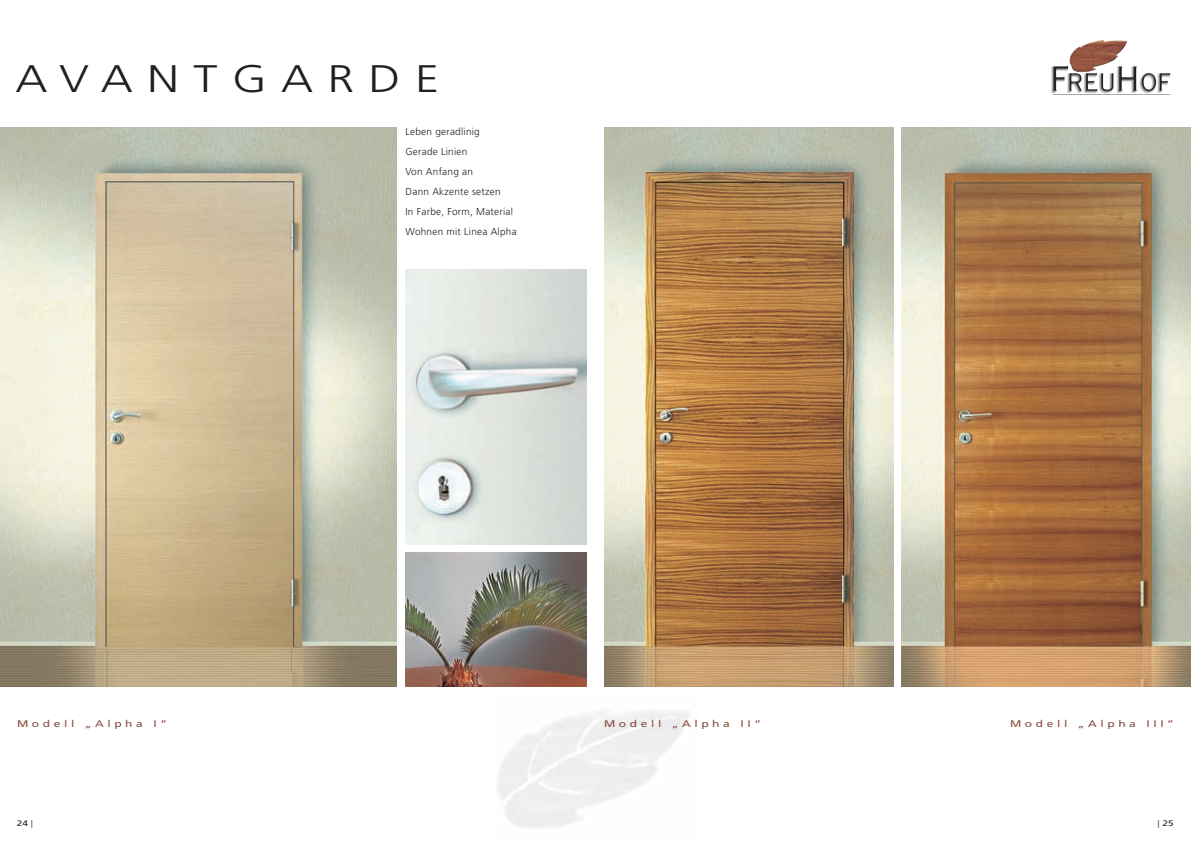
<style>
.page{position:relative;width:1191px;height:842px;background:#fff}
.page>*{position:absolute;margin:0;border:0;box-sizing:border-box;transform-origin:0 0}
.t1{font:300 38.4px "Frutiger LT Std";letter-spacing:.3em;color:#231f20;scale:1.25 1}
.t2{font:300 10px/20px "Frutiger LT Std";letter-spacing:.025em;color:#231f20}
.t3{font:9.6px "Frutiger LT Std";letter-spacing:.3em;color:#864b3c;scale:1.25 1}
.t4{font:8px "Frutiger LT Std";color:#231f20;scale:1.25 1}
.s1{color:#864b3c}
</style>
<div class="page">
<img style="left:0;top:128px;width:397px;height:558px">
<img style="left:405px;top:553px;width:182px;height:133px">
<img style="left:405px;top:269px;width:182px;height:275px">
<img style="left:1051px;top:40px;width:120px;height:55px">
<img style="left:604px;top:128px;width:289px;height:558px">
<img style="left:901px;top:128px;width:290px;height:558px">
<h1 class="t1" style="left:16px;top:57px;width:340px">AVANTGARDE</h1>
<p class="t2" style="left:405px;top:122px;width:113px">Leben geradlinig<br>Gerade Linien<br>Von Anfang an<br>Dann Akzente setzen<br>In Farbe, Form, Material<br>Wohnen mit Linea Alpha</p>
<p class="t3" style="left:17px;top:718px;width:122px">Modell „Alpha I”</p>
<p class="t4" style="left:17px;top:818px;width:14px">24 <span class="s1">|</span></p>
<p class="t3" style="left:604px;top:718px;width:127px">Modell „Alpha II”</p>
<p class="t3" style="left:1010px;top:718px;width:133px">Modell „Alpha III”</p>
<p class="t4" style="left:1157px;top:818px;width:14px"><span class="s1">|</span> 25</p>
</div>
